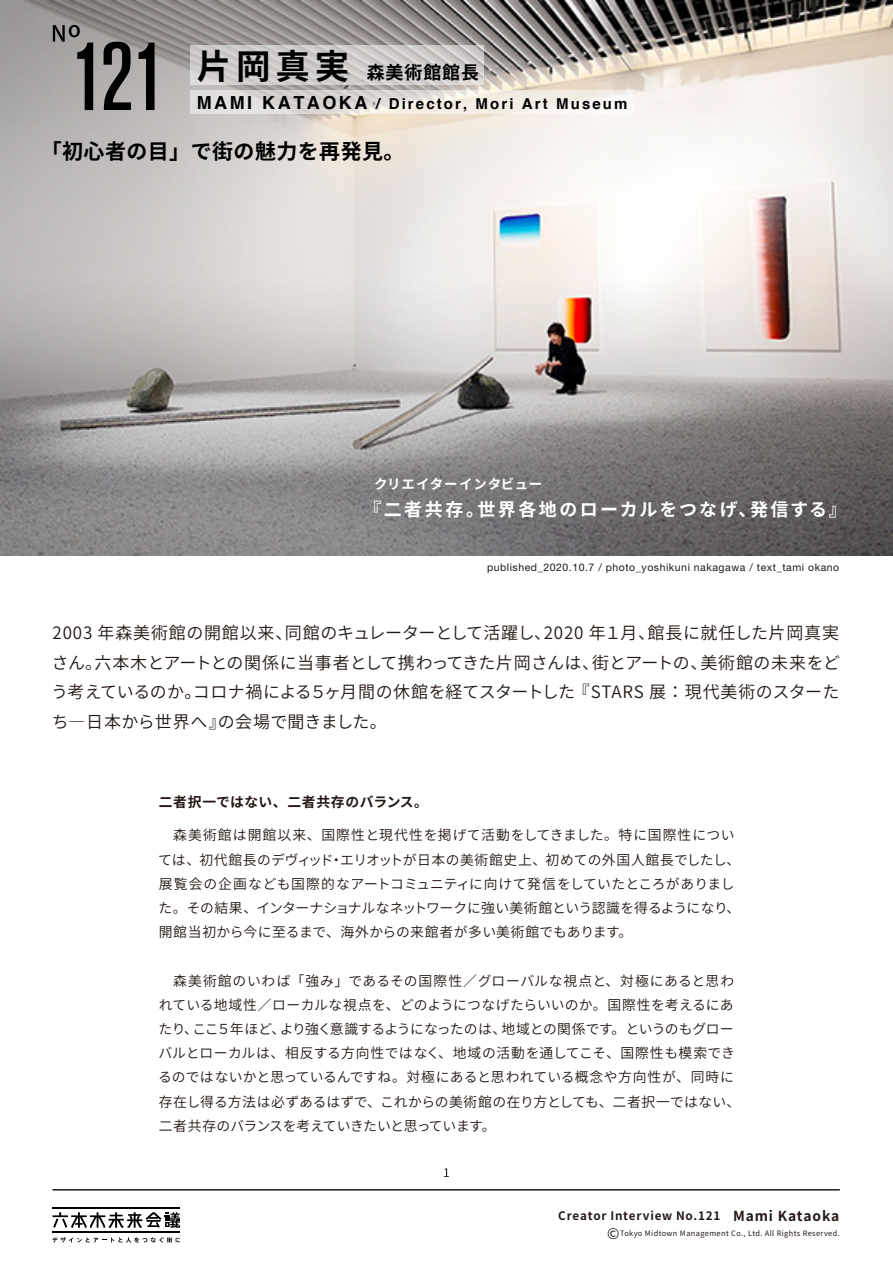
<style>
.page{position:relative;width:893px;height:1263px;background:#fff}
.page>*{position:absolute;margin:0;border:0;box-sizing:border-box;transform-origin:0 0}
.t1{font:700 21px "Noto Sans CJ Kjp";letter-spacing:.02em;color:#000}
.t2{font:700 18px "Noto Sans CJ Kjp";letter-spacing:.14em;color:#fff}
.t3{font:700 18px "Noto Sans CJ Kjp";letter-spacing:.05em;color:#000}
.t4{font:600 16.95px/29.7px "Noto Sans CJ Kjp";letter-spacing:.01em;color:#231815;text-align:justify}
.t5{font:700 15px "Helvetica";letter-spacing:.14em;color:#000}
.t6{font:600 13.8px/24.2px "Noto Sans CJ Kjp";letter-spacing:.02em;color:#231815}
.t7{font:700 13.8px "Noto Sans CJ Kjp";letter-spacing:.035em;color:#231815}
.t8{font:700 13.5px "Noto Sans CJ Kjp";letter-spacing:.06em;color:#fff}
.t9{font:700 11.7px "Noto Sans CJ Kjp";letter-spacing:.065em;color:#231815}
.t10{font:10.5px "Helvetica Neue LT Std";letter-spacing:.05em;color:#231815}
.t11{font:7.5px "Noto Sans CJ Kjp";letter-spacing:.05em;color:#231815}
.s1{font-size:34.5px}
.s2{font-size:18px}
.s3{font-size:13.8px}
.s4{font-size:14.85px}
</style>
<div class="page">
<svg style="left:53px;top:1237px;width:127px;height:6px"></svg>
<hr style="left:52px;top:1231px;width:128px;height:1px;background:#000">
<hr style="left:52px;top:1208px;width:128px;height:1px;background:#000">
<svg style="left:53px;top:1212px;width:127px;height:16px"></svg>
<hr style="left:52px;top:1189px;width:788px;height:1px;background:#231815">
<svg style="left:444px;top:1168px;width:5px;height:9px"></svg>
<img style="left:0;top:1px;width:892px;height:555px">
<svg style="left:191px;top:46px;width:293px;height:39px;background:#cecbca"></svg>
<svg style="left:191px;top:90px;width:442px;height:24px;background:#e8e4df"></svg>
<svg style="left:139px;top:43px;width:16px;height:67px"></svg>
<svg style="left:53px;top:25px;width:40px;height:85px;background:#82807f"></svg>
<svg style="left:103px;top:41px;width:28px;height:69px;background:#595756"></svg>
<h2 class="t3" style="left:197px;top:62px;width:284px"><span class="s1">片岡真実</span> 森美術館館長</h2>
<p class="t5" style="left:197px;top:94px;width:432px"><span class="s2">MAMI KATAOKA</span> / Director, Mori Art Museum</p>
<h1 class="t1" style="left:41px;top:139px;width:365px">「初心者の目」で街の魅力を再発見。</h1>
<p class="t8" style="left:374px;top:476px;width:170px">クリエイターインタビュー</p>
<h2 class="t2" style="left:364px;top:499px;width:485px">『二者共存。世界各地のローカルをつなげ、発信する』</h2>
<p class="t10" style="left:487px;top:561px;width:354px">published_2020.10.7 / photo_yoshikuni nakagawa / text_tami okano</p>
<p class="t4" style="left:51px;top:618px;width:790px">2003 年森美術館の開館以来、同館のキュレーターとして活躍し、2020 年１月、館長に就任した片岡真実さん。六本木とアートとの関係に当事者として携わってきた片岡さんは、街とアートの、美術館の未来をどう考えているのか。コロナ禍による５ヶ月間の休館を経てスタートした『STARS 展：現代美術のスターたち―日本から世界へ』の会場で聞きました。</p>
<p class="t7" style="left:159px;top:795px;width:271px">二者択一ではない、二者共存のバランス。</p>
<p class="t6" style="left:158px;top:824px;width:584px">　森美術館は開館以来、国際性と現代性を掲げて活動をしてきました。特に国際性については、初代館長のデヴィッド・エリオットが日本の美術館史上、初めての外国人館長でしたし、展覧会の企画なども国際的なアートコミュニティに向けて発信をしていたところがありました。その結果、インターナショナルなネットワークに強い美術館という認識を得るようになり、開館当初から今に至るまで、海外からの来館者が多い美術館でもあります。</p>
<p class="t6" style="left:158px;top:969px;width:584px">　森美術館のいわば「強み」であるその国際性／グローバルな視点と、対極にあると思われている地域性／ローカルな視点を、どのようにつなげたらいいのか。国際性を考えるにあたり、ここ５年ほど、より強く意識するようになったのは、地域との関係です。というのもグローバルとローカルは、相反する方向性ではなく、地域の活動を通してこそ、国際性も模索できるのではないかと思っているんですね。対極にあると思われている概念や方向性が、同時に存在し得る方法は必ずあるはずで、これからの美術館の在り方としても、二者択一ではない、二者共存のバランスを考えていきたいと思っています。</p>
<p class="t9" style="left:558px;top:1209px;width:283px">Creator Interview No.121　<span class="s3">Mami Kataoka</span></p>
<p class="t11" style="left:607px;top:1229px;width:234px"><span class="s4">©</span>Tokyo Midtown Management Co., Ltd. All Rights Reserved.</p>
</div>
